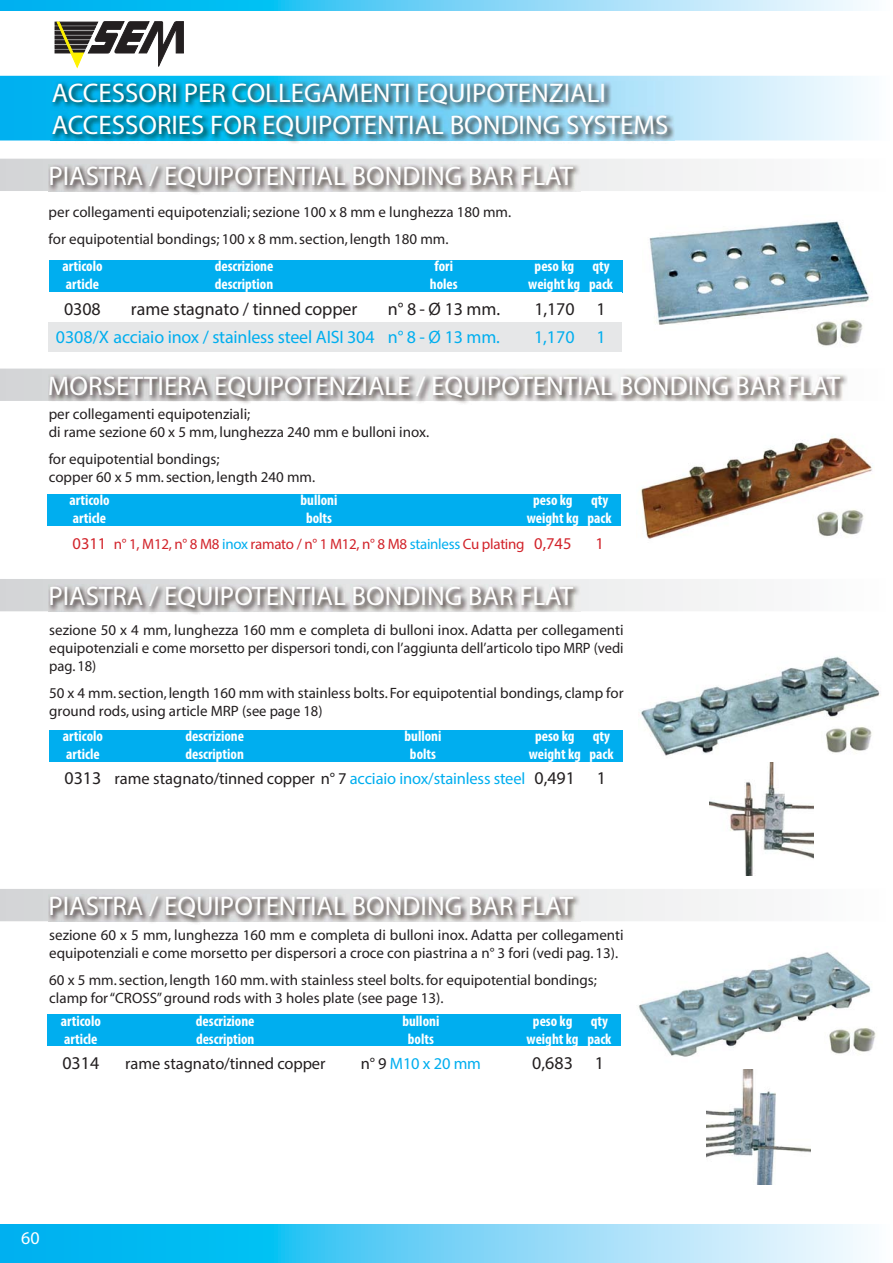
<style>
.page{position:relative;width:893px;height:1263px;background:#fff}
.page>*{position:absolute;margin:0;border:0;box-sizing:border-box;transform-origin:0 0}
.t1{font:27px/32.4px "Myriad Pro";color:#fff}
.t2{font:18px "Myriad Pro";letter-spacing:-.005em;color:#231f20}
.t3{font:18px "Myriad Pro";letter-spacing:-.01em;color:#00aeef}
.t4{font:18px "Myriad Pro";color:#fff}
.t5{font:16.5px "Myriad Pro";letter-spacing:-.01em;color:#231f20}
.t6{font:16.5px "Myriad Pro";letter-spacing:-.01em;color:#00aeef}
.t7{font:16.5px "Myriad Pro";color:#d2232a}
.t8{font:15px/18px "Myriad";color:#231f20}
.t9{font:700 condensed 15px "Myriad Pro";color:#fff}
.t10{font:15px/25.5px "Myriad Pro";letter-spacing:-.02em;color:#d2232a}
.s1{font-weight:700;font-stretch:condensed;color:#fff}
.s2{font-size:16.5px}
.s3{color:#00aeef}
.s4{font-size:18px}
.s5{color:#231f20}
</style>
<div class="page">
<svg style="left:55px;top:22px;width:128px;height:45px"></svg>
<svg style="left:0;top:0;width:864px;height:10px;background:#67d1f6"></svg>
<svg style="left:0;top:1224px;width:864px;height:39px;background:#66d1f6"></svg>
<svg style="left:0;top:76px;width:864px;height:65px;background:#98def8"></svg>
<img style="left:51px;top:82px;width:624px;height:61px">
<svg style="left:0;top:159px;width:738px;height:32px"></svg>
<img style="left:49px;top:164px;width:531px;height:29px">
<svg style="left:0;top:369px;width:848px;height:32px"></svg>
<img style="left:48px;top:374px;width:799px;height:30px">
<div style="left:49px;top:261px;width:574px;height:32px;background:#00aeef"></div>
<div style="left:49px;top:322px;width:573px;height:30px;background:#e6e7e8"></div>
<svg style="left:0;top:579px;width:738px;height:32px"></svg>
<img style="left:49px;top:585px;width:531px;height:29px">
<svg style="left:0;top:889px;width:738px;height:32px"></svg>
<img style="left:49px;top:895px;width:531px;height:28px">
<div style="left:48px;top:1015px;width:573px;height:32px;background:#00aeef"></div>
<img style="left:649px;top:221px;width:221px;height:104px">
<div style="left:48px;top:494px;width:573px;height:33px;background:#00aeef"></div>
<div style="left:47px;top:526px;width:573px;height:28px;background:#fff"></div>
<img style="left:640px;top:436px;width:233px;height:103px">
<div style="left:50px;top:730px;width:573px;height:32px;background:#00aeef"></div>
<img style="left:641px;top:656px;width:240px;height:100px">
<img style="left:709px;top:762px;width:104px;height:114px">
<img style="left:706px;top:1070px;width:104px;height:114px">
<img style="left:638px;top:952px;width:233px;height:105px">
<img style="left:789px;top:315px;width:81px;height:31px">
<img style="left:789px;top:505px;width:84px;height:34px">
<img style="left:798px;top:722px;width:83px;height:49px">
<img style="left:802px;top:1023px;width:74px;height:49px">
<h1 class="t1" style="left:52px;top:78px;width:618px">ACCESSORI PER COLLEGAMENTI EQUIPOTENZIALI<br>ACCESSORIES FOR EQUIPOTENTIAL BONDING SYSTEMS</h1>
<h1 class="t1" style="left:48px;top:161px;width:526px">PIASTRA / EQUIPOTENTIAL BONDING BAR FLAT</h1>
<p class="t8" style="left:49px;top:199px;width:464px;line-height:27px">per collegamenti equipotenziali; sezione 100 x 8 mm e lunghezza 180 mm. for equipotential bondings; 100 x 8 mm. section, length 180 mm.</p>
<p class="t9" style="left:62px;top:261px;width:42px">articolo</p>
<p class="t9" style="left:215px;top:261px;width:60px">descrizione</p>
<p class="t9" style="left:435px;top:261px;width:20px">fori</p>
<p class="t9" style="left:535px;top:261px;width:77px">peso kg qty</p>
<p class="t9" style="left:66px;top:279px;width:35px">article</p>
<p class="t9" style="left:215px;top:279px;width:60px">description</p>
<p class="t9" style="left:430px;top:279px;width:29px">holes</p>
<p class="t9" style="left:528px;top:279px;width:86px">weight kg pack</p>
<p class="t2" style="left:64px;top:302px;width:38px">0308</p>
<p class="t2" style="left:131px;top:302px;width:228px">rame stagnato / tinned copper</p>
<p class="t2" style="left:388px;top:302px;width:114px">n° 8 - Ø 13 mm.</p>
<p class="t2" style="left:534px;top:302px;width:73px">1,170 1</p>
<p class="t3" style="left:56px;top:330px;width:446px">0308/X acciaio inox / stainless steel AISI 304 n° 8 - Ø 13 mm.</p>
<p class="t3" style="left:534px;top:330px;width:73px">1,170 1</p>
<h1 class="t1" style="left:48px;top:371px;width:794px">MORSETTIERA EQUIPOTENZIALE / EQUIPOTENTIAL BONDING BAR FLAT</h1>
<p class="t8" style="left:49px;top:407px;width:382px">per collegamenti equipotenziali;<br>di rame sezione 60 x 5 mm, lunghezza 240 mm e bulloni inox.</p>
<p class="t8" style="left:49px;top:452px;width:268px">for equipotential bondings;<br>copper 60 x 5 mm. section, length 240 mm.</p>
<p class="t9" style="left:69px;top:495px;width:42px">articolo</p>
<p class="t9" style="left:301px;top:495px;width:38px">bulloni</p>
<p class="t9" style="left:533px;top:495px;width:77px">peso kg qty</p>
<p class="t9" style="left:73px;top:513px;width:35px">article</p>
<p class="t9" style="left:306px;top:513px;width:28px">bolts</p>
<p class="t10" style="left:73px;top:507px;width:540px;text-indent:454px"><span class="s1">weight kg pack<br></span><span class="s2">0311</span> n° 1, M12, n° 8 M8 <span class="s3">inox</span> ramato / n° 1 M12, n° 8 M8 <span class="s3">stainless</span> Cu plating <span class="s2">0,745</span></p>
<p class="t7" style="left:595px;top:537px;width:10px">1</p>
<h1 class="t1" style="left:48px;top:581px;width:526px">PIASTRA / EQUIPOTENTIAL BONDING BAR FLAT</h1>
<p class="t8" style="left:49px;top:622px;width:576px;text-align:justify">sezione 50 x 4 mm, lunghezza 160 mm e completa di bulloni inox. Adatta per collegamenti equipotenziali e come morsetto per dispersori tondi, con l’aggiunta dell’articolo tipo MRP (vedi pag. 18)</p>
<p class="t8" style="left:49px;top:685px;width:576px">50 x 4 mm. section, length 160 mm with stainless bolts. For equipotential bondings, clamp for ground rods, using article MRP (see page 18)</p>
<p class="t9" style="left:63px;top:730px;width:42px">articolo</p>
<p class="t9" style="left:185px;top:730px;width:60px">descrizione</p>
<p class="t9" style="left:404px;top:730px;width:38px">bulloni</p>
<p class="t9" style="left:535px;top:730px;width:77px">peso kg qty</p>
<p class="t9" style="left:66px;top:748px;width:35px">article</p>
<p class="t9" style="left:185px;top:748px;width:60px">description</p>
<p class="t9" style="left:410px;top:748px;width:28px">bolts</p>
<p class="t9" style="left:529px;top:748px;width:86px">weight kg pack</p>
<p class="t5" style="left:64px;top:772px;width:543px"><span class="s4">0313</span> rame stagnato/tinned copper n° 7 <span class="s3">acciaio inox/stainless steel</span> <span class="s4">0,491 1</span></p>
<h1 class="t1" style="left:48px;top:891px;width:526px">PIASTRA / EQUIPOTENTIAL BONDING BAR FLAT</h1>
<p class="t8" style="left:49px;top:927px;width:576px">sezione 60 x 5 mm, lunghezza 160 mm e completa di bulloni inox. Adatta per collegamenti equipotenziali e come morsetto per dispersori a croce con piastrina a n° 3 fori (vedi pag. 13).</p>
<p class="t8" style="left:49px;top:972px;width:549px">60 x 5 mm. section, length 160 mm. with stainless steel bolts. for equipotential bondings; clamp for “CROSS” ground rods with 3 holes plate (see page 13).</p>
<p class="t9" style="left:61px;top:1015px;width:42px">articolo</p>
<p class="t9" style="left:196px;top:1015px;width:60px">descrizione</p>
<p class="t9" style="left:402px;top:1015px;width:38px">bulloni</p>
<p class="t9" style="left:533px;top:1015px;width:77px">peso kg qty</p>
<p class="t9" style="left:64px;top:1033px;width:35px">article</p>
<p class="t9" style="left:196px;top:1033px;width:60px">description</p>
<p class="t9" style="left:408px;top:1033px;width:28px">bolts</p>
<p class="t9" style="left:527px;top:1033px;width:86px">weight kg pack</p>
<p class="t2" style="left:62px;top:1057px;width:38px">0314</p>
<p class="t5" style="left:125px;top:1058px;width:202px">rame stagnato/tinned copper</p>
<p class="t6" style="left:361px;top:1058px;width:122px"><span class="s5">n° 9</span> M10 x 20 mm</p>
<p class="t2" style="left:532px;top:1057px;width:73px">0,683 1</p>
<p class="t4" style="left:21px;top:1231px;width:20px">60</p>
</div>
